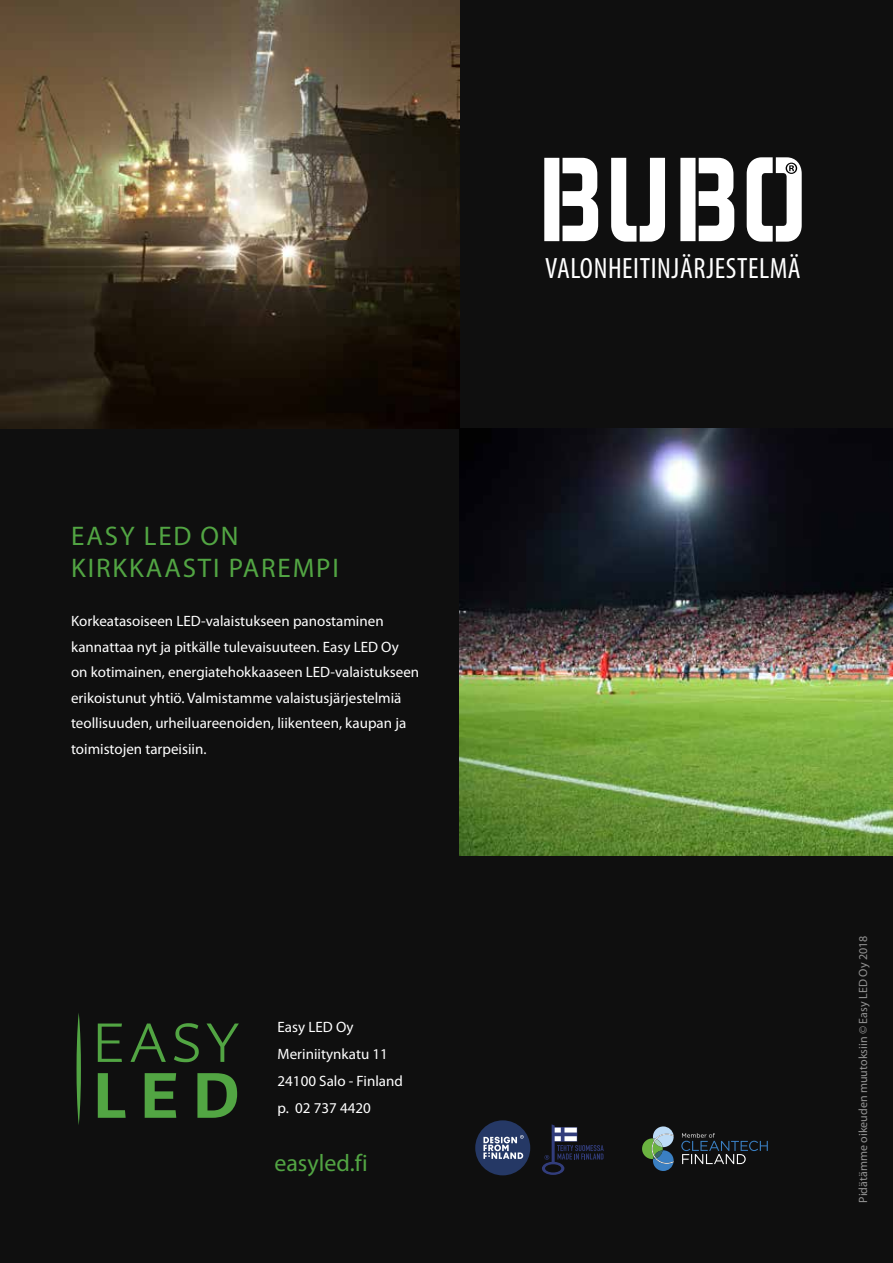
<style>
.page{position:relative;width:893px;height:1263px;background:#0f0f0f}
.page>*{position:absolute;margin:0;border:0;box-sizing:border-box;transform-origin:0 0}
.t1{font:condensed 29.55px "Myriad Pro";letter-spacing:.02em;color:#fff}
.t2{font:27px/31.5px "Myriad Pro";letter-spacing:.07em;color:#52a543}
.t3{font:24px "Myriad Pro";color:#52a543}
.t4{font:15px/25.5px "Myriad Pro";color:#fff}
.t5{font:12px "Myriad Pro";color:#939393}
</style>
<div class="page">
<svg style="left:77px;top:1013px;width:4px;height:112px"></svg>
<svg style="left:98px;top:1023px;width:24px;height:39px"></svg>
<svg style="left:130px;top:1023px;width:36px;height:39px"></svg>
<svg style="left:174px;top:1023px;width:25px;height:39px"></svg>
<svg style="left:207px;top:1023px;width:32px;height:39px"></svg>
<svg style="left:98px;top:1073px;width:28px;height:45px"></svg>
<svg style="left:145px;top:1073px;width:31px;height:45px"></svg>
<svg style="left:197px;top:1073px;width:40px;height:45px"></svg>
<img style="left:459px;top:428px;width:434px;height:428px">
<img style="left:0;top:0;width:459px;height:428px">
<svg style="left:642px;top:1126px;width:32px;height:45px"></svg>
<svg style="left:681px;top:1133px;width:87px;height:31px"></svg>
<svg style="left:542px;top:1124px;width:62px;height:51px"></svg>
<div style="left:475px;top:1120px;width:55px;height:55px;background:#253865;border-radius:50%"></div>
<svg style="left:483px;top:1135px;width:41px;height:24px"></svg>
<svg style="left:544px;top:157px;width:258px;height:85px"></svg>
<h2 class="t2" style="left:71px;top:520px;width:269px">EASY LED ON<br>KIRKKAASTI PAREMPI</h2>
<p class="t4" style="left:71px;top:608px;width:350px">Korkeatasoiseen LED-valaistukseen panostaminen kannattaa nyt ja pitkälle tulevaisuuteen. Easy LED Oy on kotimainen, energiatehokkaaseen LED-valaistukseen erikoistunut yhtiö. Valmistamme valaistusjärjestelmiä teollisuuden, urheiluareenoiden, liikenteen, kaupan ja toimistojen tarpeisiin.</p>
<p class="t4" style="left:278px;top:1013px;width:127px;line-height:27px">Easy LED Oy<br>Meriniitynkatu 11<br>24100 Salo - Finland p. 02 737 4420</p>
<h3 class="t3" style="left:274px;top:1148px;width:95px">easyled.fi</h3>
<h1 class="t1" style="left:545px;top:250px;width:257px">VALONHEITINJÄRJESTELMÄ</h1>
<p class="t5" style="left:856px;top:1202px;width:269px;rotate:-90deg">Pidätämme oikeuden muutoksiin © Easy LED Oy 2018</p>
</div>
